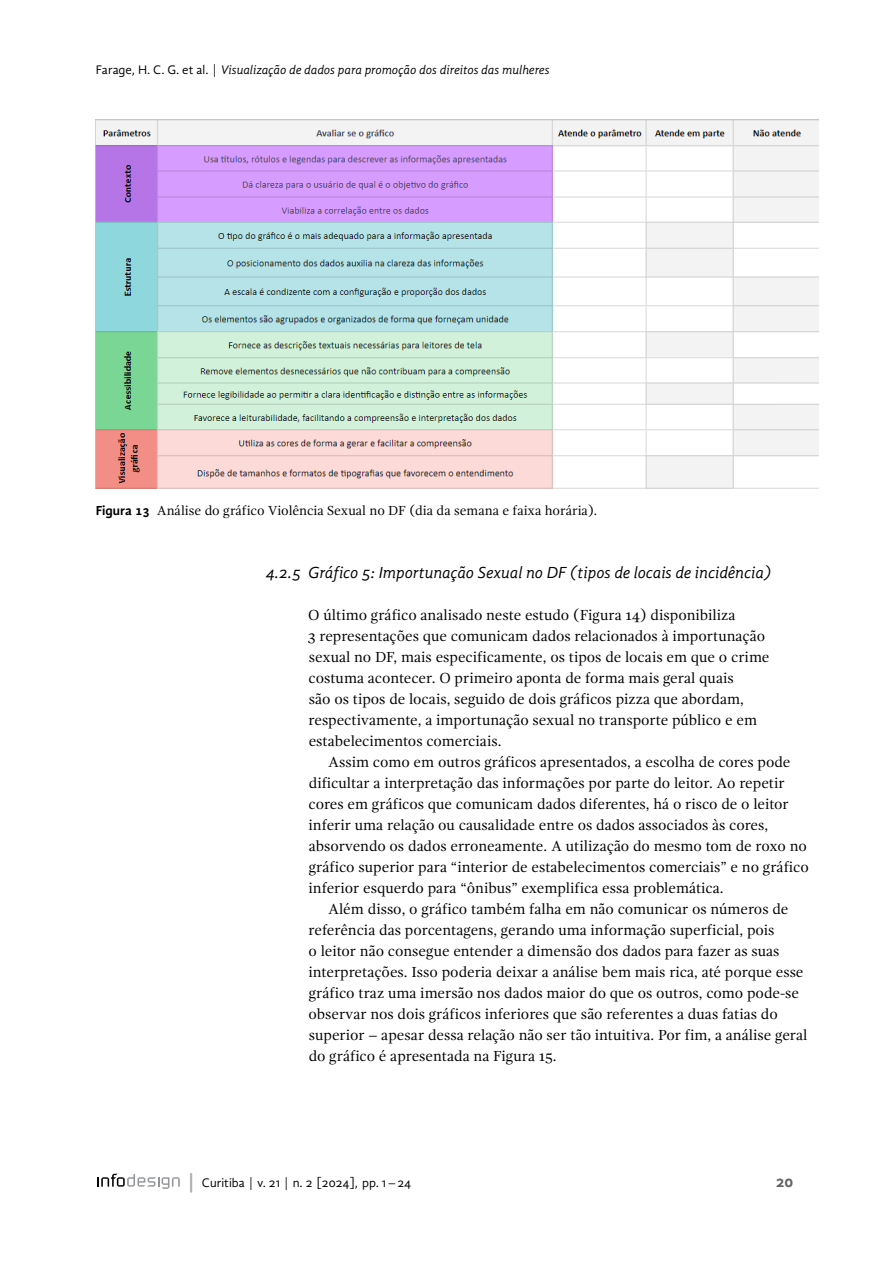
<style>
.page{position:relative;width:893px;height:1263px;background:#fff}
.page>*{position:absolute;margin:0;border:0;box-sizing:border-box;transform-origin:0 0}
.t1{font:italic 16.5px "Gandhi Sans";color:#000}
.t2{font:700 16.5px "Gandhi Sans";color:#636466}
.PT_Corpo_de_texto{font:15px/21px "Gandhi Serif";color:#000}
.PT_Corpo_de_texto_Rec_1L_-5{font:15px/21px "Gandhi Serif";color:#000}
.t3{font:13.5px "Gandhi Serif";color:#000}
.t4{font:12.75px "Gandhi Sans Italic 2";letter-spacing:-.01em;color:#000}
.t5{font:12.75px "Gandhi Sans";color:#000}
.s1{font-family:"Gandhi Sans Regular 2"}
.s2{font-family:"Gandhi Sans";font-weight:700}
.s3{font-size:19.2px;color:#a7a9ac}
</style>
<div class="page">
<svg style="left:97px;top:1174px;width:83px;height:15px"></svg>
<img style="left:96px;top:120px;width:723px;height:368px">
<p class="t4" style="left:96px;top:62px;width:455px"><span class="s1">Farage, H. C. G. et al. |</span> Visualização de dados para promoção dos direitos das mulheres</p>
<p class="t3" style="left:96px;top:502px;width:503px"><span class="s2">Figura 13</span> Análise do gráfico Violência Sexual no DF (dia da semana e faixa horária).</p>
<p class="t1" style="left:266px;top:563px;width:507px">4.2.5 Gráfico 5: Importunação Sexual no DF (tipos de locais de incidência)</p>
<p class="PT_Corpo_de_texto_Rec_1L_-5" style="left:308px;top:604px;width:463px">O último gráfico analisado neste estudo (Figura 14) disponibiliza<br>3 representações que comunicam dados relacionados à importunação sexual no DF, mais especificamente, os tipos de locais em que o crime costuma acontecer. O primeiro aponta de forma mais geral quais<br>são os tipos de locais, seguido de dois gráficos pizza que abordam, respectivamente, a importunação sexual no transporte público e em estabelecimentos comerciais.</p>
<p class="PT_Corpo_de_texto" style="left:309px;top:751px;width:502px;text-indent:20px">Assim como em outros gráficos apresentados, a escolha de cores pode dificultar a interpretação das informações por parte do leitor. Ao repetir cores em gráficos que comunicam dados diferentes, há o risco de o leitor inferir uma relação ou causalidade entre os dados associados às cores, absorvendo os dados erroneamente. A utilização do mesmo tom de roxo no gráfico superior para “interior de estabelecimentos comerciais” e no gráfico inferior esquerdo para “ônibus” exemplifica essa problemática.</p>
<p class="PT_Corpo_de_texto" style="left:309px;top:898px;width:500px;text-indent:20px">Além disso, o gráfico também falha em não comunicar os números de referência das porcentagens, gerando uma informação superficial, pois<br>o leitor não consegue entender a dimensão dos dados para fazer as suas interpretações. Isso poderia deixar a análise bem mais rica, até porque esse gráfico traz uma imersão nos dados maior do que os outros, como pode-se observar nos dois gráficos inferiores que são referentes a duas fatias do superior – apesar dessa relação não ser tão intuitiva. Por fim, a análise geral do gráfico é apresentada na Figura 15.</p>
<p class="t5" style="left:187px;top:1175px;width:226px"><span class="s3">|</span> Curitiba | v. 21 | n. 2 [2024], pp. 1–24</p>
<p class="t2" style="left:776px;top:1171px;width:19px">20</p>
</div>
